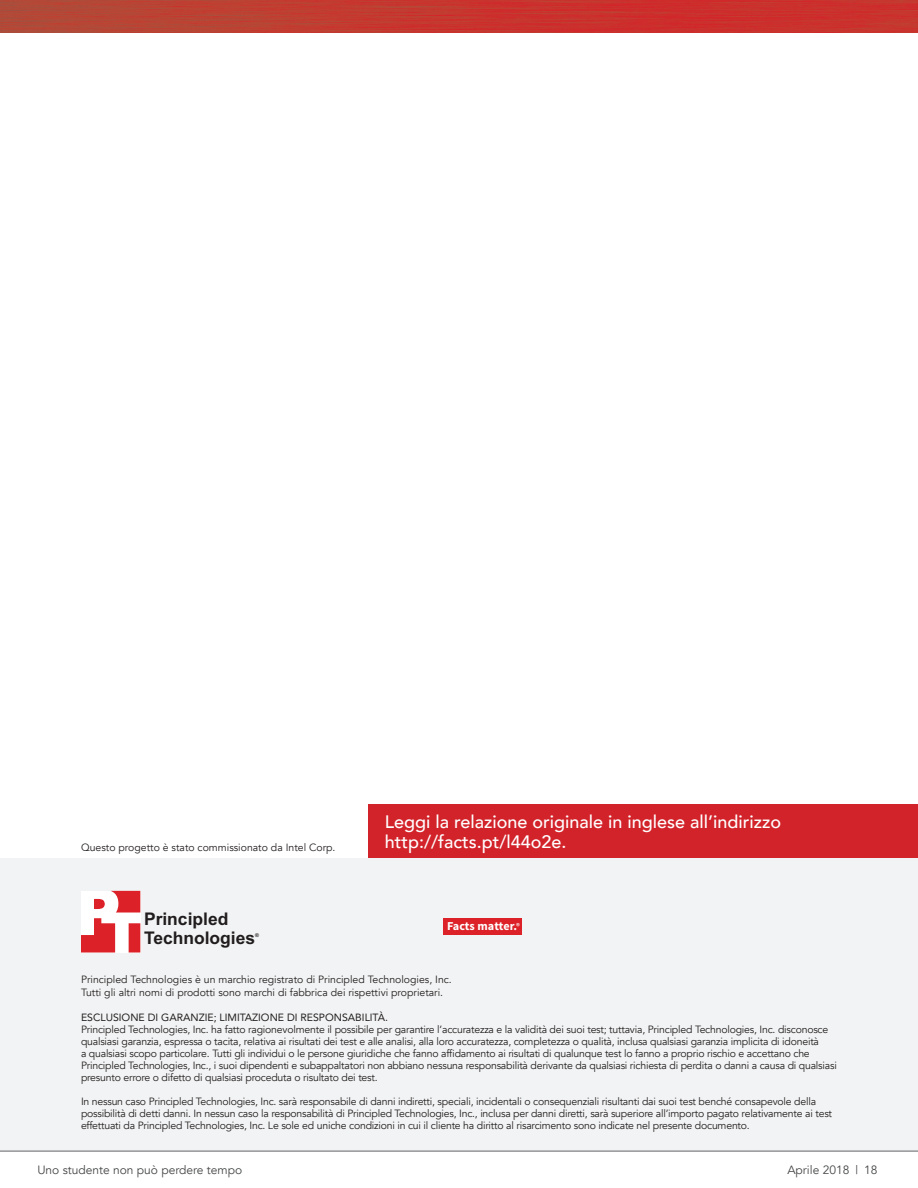
<style>
.page{position:relative;width:918px;height:1188px;background:#fff}
.page>*{position:absolute;margin:0;border:0;box-sizing:border-box;transform-origin:0 0}
.t1{font:500 18px/20.1px "Avenir";color:#fff}
.t2{font:700 17.4px/18.6px "Arial";color:#211d1e}
.t3{font:700 12.15px "Source Sans Pro";color:#fff}
.t4{font:12px "Avenir";color:#454647}
.t5{font:10.5px/12px "Avenir";letter-spacing:-.02em;color:#231f20}
.t6{font:10.5px/12.6px "Avenir";color:#231f20}
.t7{font:10.5px "Avenir";color:#231f20}
.t8{font:700 5.25px "Arial";color:#211d1e}
.s1{font-weight:600;font-size:8.55px}
</style>
<div class="page">
<img style="left:0;top:0;width:918px;height:32px">
<div style="left:0;top:858px;width:918px;height:293px;background:#f2f3f4"></div>
<svg style="left:81px;top:891px;width:59px;height:62px"></svg>
<div style="left:444px;top:918px;width:78px;height:17px;background:#dc2228"></div>
<div style="left:368px;top:805px;width:550px;height:53px;background:#d3232a"></div>
<hr style="left:0;top:1151px;width:918px;height:1px;background:#616164">
<p class="t6" style="left:81px;top:841px;width:256px">Questo progetto è stato commissionato da Intel Corp.</p>
<h2 class="t2" style="left:144px;top:911px;width:113px">Principled<br>Technologies</h2>
<p class="t8" style="left:255px;top:932px;width:5px">®</p>
<h1 class="t1" style="left:385px;top:811px;width:398px">Leggi la relazione originale in inglese all’indirizzo http://facts.pt/l44o2e.</h1>
<p class="t3" style="left:447px;top:918px;width:74px">Facts matter.<span class="s1">®</span></p>
<p class="t6" style="left:81px;top:974px;width:372px">Principled Technologies è un marchio registrato di Principled Technologies, Inc.<br>Tutti gli altri nomi di prodotti sono marchi di fabbrica dei rispettivi proprietari.</p>
<p class="t7" style="left:81px;top:1009px;width:309px">ESCLUSIONE DI GARANZIE; LIMITAZIONE DI RESPONSABILITÀ.</p>
<p class="t5" style="left:81px;top:1024px;width:757px">Principled Technologies, Inc. ha fatto ragionevolmente il possibile per garantire l’accuratezza e la validità dei suoi test; tuttavia, Principled Technologies, Inc. disconosce qualsiasi garanzia, espressa o tacita, relativa ai risultati dei test e alle analisi, alla loro accuratezza, completezza o qualità, inclusa qualsiasi garanzia implicita di idoneità<br>a qualsiasi scopo particolare. Tutti gli individui o le persone giuridiche che fanno affidamento ai risultati di qualunque test lo fanno a proprio rischio e accettano che Principled Technologies, Inc., i suoi dipendenti e subappaltatori non abbiano nessuna responsabilità derivante da qualsiasi richiesta di perdita o danni a causa di qualsiasi presunto errore o difetto di qualsiasi proceduta o risultato dei test.</p>
<p class="t5" style="left:81px;top:1096px;width:753px">In nessun caso Principled Technologies, Inc. sarà responsabile di danni indiretti, speciali, incidentali o consequenziali risultanti dai suoi test benché consapevole della possibilità di detti danni. In nessun caso la responsabilità di Principled Technologies, Inc., inclusa per danni diretti, sarà superiore all’importo pagato relativamente ai test effettuati da Principled Technologies, Inc. Le sole ed uniche condizioni in cui il cliente ha diritto al risarcimento sono indicate nel presente documento.</p>
<p class="t4" style="left:37px;top:1163px;width:206px">Uno studente non può perdere tempo</p>
<p class="t4" style="left:787px;top:1163px;width:92px">Aprile 2018 | 18</p>
</div>
